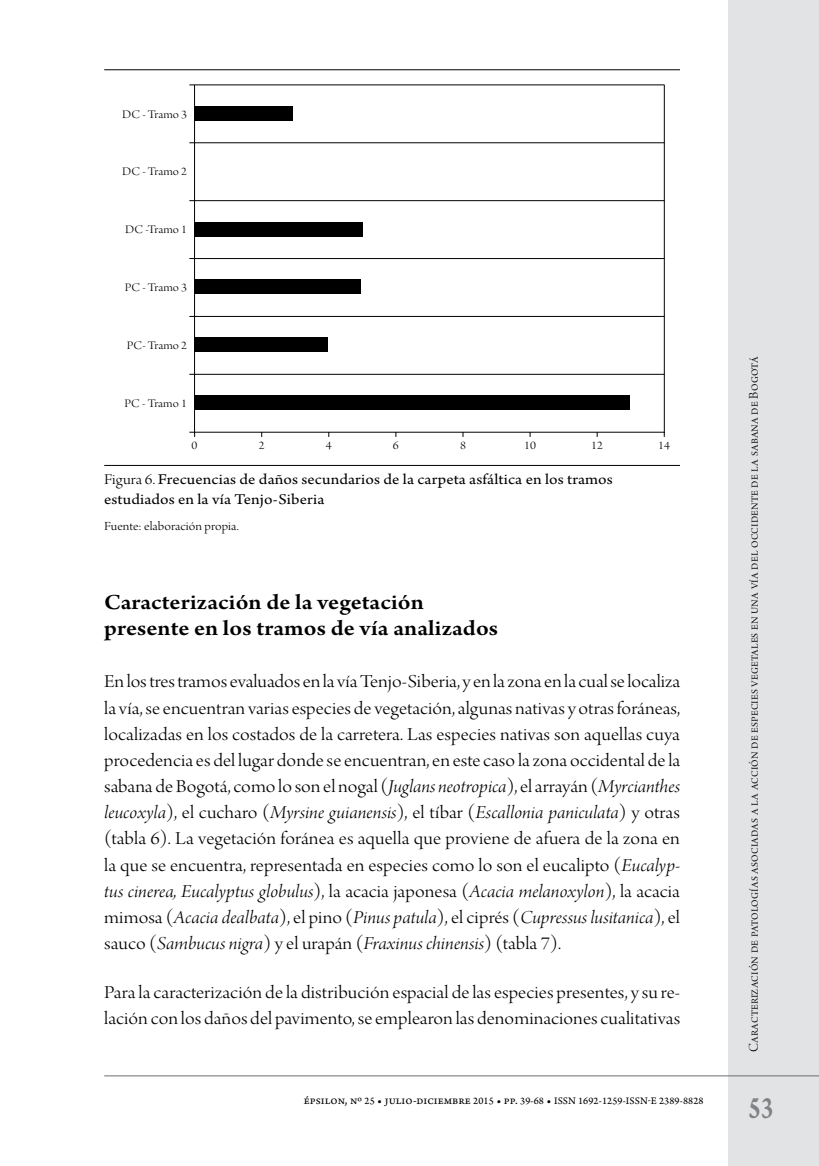
<style>
.page{position:relative;width:819px;height:1166px;background:#fff}
.page>*{position:absolute;margin:0;border:0;box-sizing:border-box;transform-origin:0 0}
.t1{font:31.5px "Arno Pro Smbd Caption";color:#808285;scale:.75 1}
._07Tit_1{font:600 22.75px/26.2px "Arno Pro";letter-spacing:.005em;color:#000;scale:1.1 1}
._01Body{font:19.25px/26.2px "Arno Pro Light Display";letter-spacing:.005em;color:#000;text-align:justify;scale:1.1 1}
._21Tif_graf{font:15.75px/20.1px "Arno Pro";letter-spacing:.005em;color:#000;scale:1.1 1}
.t2{font:14px "Arno Pro Light Display";letter-spacing:.015em;color:#000}
._17Fte_Cuad{font:13.12px "Arno Pro Light Display";letter-spacing:.005em;color:#000;scale:1.1 1}
.t3{font:12.25px "Arno Pro Light Display";letter-spacing:.005em;color:#000;scale:1.1 1}
.t4{font:10.5px "Arno Pro Sm Text";letter-spacing:.01em;color:#000}
.s1{font-family:"Arno Pro Light Display"}
.s2{font-family:"Arno Pro Light Italic Display"}
.s3{font-size:12.25px}
</style>
<div class="page">
<div style="left:728px;top:0;width:91px;height:1166px;background:#e2e3e4"></div>
<hr style="left:104px;top:1075px;width:715px;height:1px;background:#6d6e71">
<hr style="left:104px;top:69px;width:576px;height:1px;background:#000">
<hr style="left:104px;top:465px;width:576px;height:1px;background:#000">
<hr style="left:194px;top:432px;width:470px;height:1px;background:#000">
<hr style="left:194px;top:85px;width:470px;height:1px;background:#000">
<hr style="left:194px;top:316px;width:470px;height:1px;background:#000">
<hr style="left:194px;top:374px;width:470px;height:1px;background:#000">
<hr style="left:194px;top:200px;width:470px;height:1px;background:#000">
<hr style="left:194px;top:142px;width:470px;height:1px;background:#000">
<hr style="left:194px;top:258px;width:470px;height:1px;background:#000">
<hr style="left:194px;top:85px;width:1px;height:348px;background:#000">
<hr style="left:664px;top:85px;width:1px;height:348px;background:#000">
<div style="left:195px;top:395px;width:434px;height:15px;background:#000"></div>
<div style="left:195px;top:337px;width:133px;height:15px;background:#000"></div>
<div style="left:195px;top:279px;width:165px;height:15px;background:#000"></div>
<div style="left:195px;top:222px;width:167px;height:15px;background:#000"></div>
<div style="left:195px;top:106px;width:98px;height:15px;background:#000"></div>
<p class="t3" style="left:122px;top:107px;width:61px">DC - Tramo 3</p>
<p class="t3" style="left:122px;top:165px;width:61px">DC - Tramo 2</p>
<p class="t3" style="left:125px;top:223px;width:58px">DC -Tramo 1</p>
<p class="t3" style="left:125px;top:281px;width:58px">PC - Tramo 3</p>
<p class="t3" style="left:127px;top:339px;width:56px">PC- Tramo 2</p>
<p class="t3" style="left:124px;top:397px;width:58px">PC - Tramo 1</p>
<p class="t3" style="left:192px;top:439px;width:7px">0</p>
<p class="t3" style="left:259px;top:439px;width:7px">2</p>
<p class="t3" style="left:326px;top:439px;width:7px">4</p>
<p class="t3" style="left:393px;top:439px;width:7px">6</p>
<p class="t3" style="left:460px;top:439px;width:7px">8</p>
<p class="t3" style="left:524px;top:439px;width:12px">10</p>
<p class="t3" style="left:591px;top:439px;width:12px">12</p>
<p class="t3" style="left:658px;top:439px;width:12px">14</p>
<p class="_21Tif_graf" style="left:104px;top:470px;width:464px"><span class="s1">Figura 6.</span> Frecuencias de daños secundarios de la carpeta asfáltica en los tramos estudiados en la vía Tenjo-Siberia</p>
<p class="_17Fte_Cuad" style="left:104px;top:519px;width:124px">Fuente: elaboración propia.</p>
<p class="_07Tit_1" style="left:104px;top:590px;width:359px">Caracterización de la vegetación presente en los tramos de vía analizados</p>
<p class="_01Body" style="left:104px;top:670px;width:525px">En los tres tramos evaluados en la vía Tenjo-Siberia, y en la zona en la cual se localiza la vía, se encuentran varias especies de vegetación, algunas nativas y otras foráneas, localizadas en los costados de la carretera. Las especies nativas son aquellas cuya procedencia es del lugar donde se encuentran, en este caso la zona occidental de la sabana de Bogotá, como lo son el nogal (<span class="s2">Juglans neotropica</span>), el arrayán (<span class="s2">Myrcianthes leucoxyla</span>), el cucharo (<span class="s2">Myrsine guianensis</span>), el tíbar (<span class="s2">Escallonia paniculata</span>) y otras (tabla 6). La vegetación foránea es aquella que proviene de afuera de la zona en la que se encuentra, representada en especies como lo son el eucalipto (<span class="s2">Eucalyp&shy;tus cinerea, Eucalyptus globulus</span>), la acacia japonesa (<span class="s2">Acacia melanoxylon</span>), la acacia mimosa (<span class="s2">Acacia dealbata</span>), el pino (<span class="s2">Pinus patula</span>), el ciprés (<span class="s2">Cupressus lusitanica</span>), el sauco (<span class="s2">Sambucus nigra</span>) y el urapán (<span class="s2">Fraxinus chinensis</span>) (tabla 7).</p>
<p class="_01Body" style="left:104px;top:980px;width:525px">Para la caracterización de la distribución espacial de las especies presentes, y su re&shy;lación con los daños del pavimento, se emplearon las denominaciones cualitativas</p>
<p class="t4" style="left:304px;top:1094px;width:401px"><span class="s3">épsilon, nº</span> 25 <span class="s3">• julio-diciembre</span> 2015 <span class="s3">• pp.</span> 39-68 <span class="s3">•</span> ISSN 1692-1259-ISSN-E 2389-8828</p>
<p class="t2" style="left:746px;top:1052px;width:697px;rotate:-90deg">Caracterización de patologías asociadas a la acción de especies vegetales en una vía del occidente de la sabana de Bogotá</p>
<h1 class="t1" style="left:748px;top:1088px;width:34px">53</h1>
</div>
